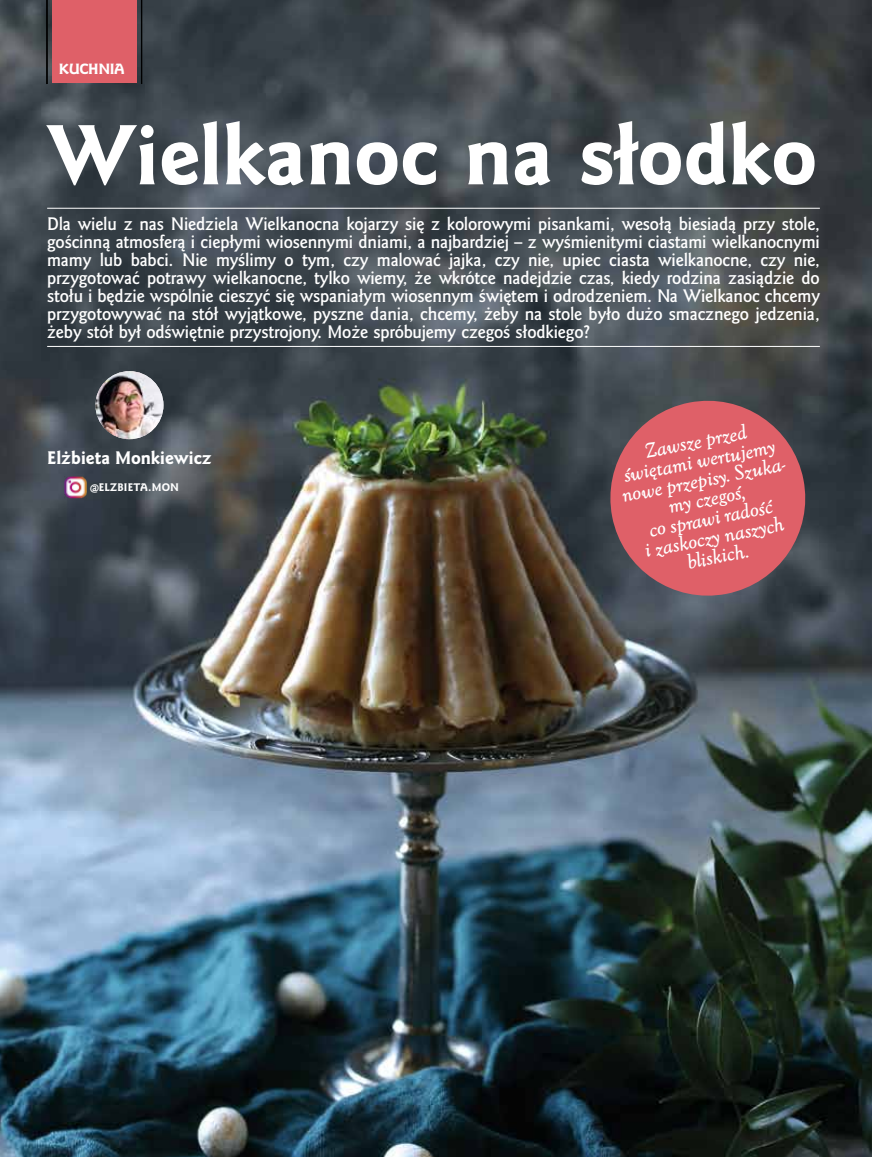
<style>
.page{position:relative;width:872px;height:1157px;background:#fff}
.page>*{position:absolute;margin:0;border:0;box-sizing:border-box;transform-origin:0 0}
.t1{font:77.1px "Goldy EFN Heavy";color:#fff}
.t2{font:italic 700 18px/19.5px "Goldy Olds EFN";color:#fff;text-align:center}
.t3{font:700 16.5px/18px "Goldy EFN";letter-spacing:-.01em;color:#fff;text-align:justify}
.t4{font:16.5px "Goldy EFN Heavy";color:#fff}
.t5{font:13.5px "Goldy EFN Heavy";letter-spacing:-.03em;color:#fff}
.t6{font:10.05px "Goldy EFN Heavy";letter-spacing:.02em;color:#fff}
</style>
<div class="page">
<img style="left:0;top:0;width:871px;height:1157px">
<hr style="left:47px;top:0;width:1px;height:84px;background:#000">
<div style="left:52px;top:0;width:84px;height:83px;background:#df6068"></div>
<hr style="left:141px;top:0;width:1px;height:84px;background:#000">
<hr style="left:47px;top:208px;width:773px;height:1px;background:#fff">
<hr style="left:47px;top:346px;width:773px;height:1px;background:#fff">
<img style="left:95px;top:371px;width:68px;height:68px;border-radius:34px">
<img style="left:65px;top:477px;width:21px;height:21px">
<svg style="left:602px;top:392px;width:211px;height:212px;background:#a9575f"></svg>
<p class="t5" style="left:58px;top:61px;width:67px">KUCHNIA</p>
<h1 class="t1" style="left:47px;top:107px;width:771px">Wielkanoc na słodko</h1>
<p class="t3" style="left:47px;top:214px;width:774px">Dla wielu z nas Niedziela Wielkanocna kojarzy się z kolorowymi pisankami, wesołą biesiadą przy stole, gościnną atmosferą i ciepłymi wiosennymi dniami, a najbardziej – z wyśmienitymi ciastami wielkanocnymi mamy lub babci. Nie myślimy o tym, czy malować jajka, czy nie, upiec ciasta wielkanocne, czy nie, przygotować potrawy wielkanocne, tylko wiemy, że wkrótce nadejdzie czas, kiedy rodzina zasiądzie do stołu i będzie wspólnie cieszyć się wspaniałym wiosennym świętem i odrodzeniem. Na Wielkanoc chcemy przygotowywać na stół wyjątkowe, pyszne dania, chcemy, żeby na stole było dużo smacznego jedzenia, żeby stół był odświętnie przystrojony. Może spróbujemy czegoś słodkiego?</p>
<p class="t4" style="left:47px;top:447px;width:166px">Elżbieta Monkiewicz</p>
<p class="t6" style="left:90px;top:481px;width:90px">@ELZBIETA.MON</p>
<p class="t2" style="left:612px;top:447px;width:173px;rotate:-11deg">Zawsze przed świętami wertujemy nowe przepisy. Szuka&shy;my czegoś,<br>co sprawi radość<br>i zaskoczy naszych bliskich.</p>
</div>
